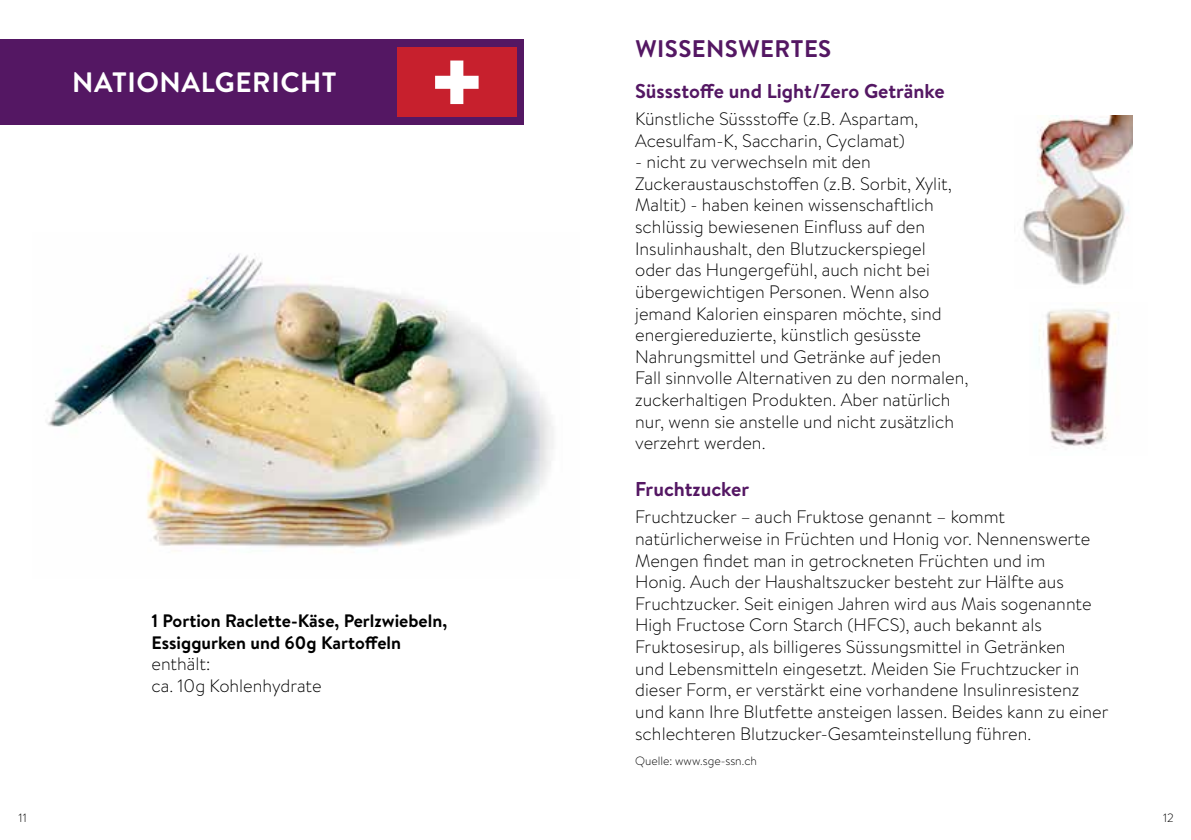
<style>
.page{position:relative;width:1191px;height:840px;background:#fff}
.page>*{position:absolute;margin:0;border:0;box-sizing:border-box;transform-origin:0 0}
.t1{font:700 28px "Brandon Text";letter-spacing:.02em;color:#fff}
.t2{font:700 24px "Brandon Text";letter-spacing:.02em;color:#541763}
.t3{font:700 20px "Brandon Text";letter-spacing:-.005em;color:#541763}
.t4{font:300 18px/21.6px "Brandon Text";color:#000}
.t5{font:700 18px/21.6px "Brandon Text";color:#000}
.t6{font:300 12px "Brandon Text";color:#000}
</style>
<div class="page">
<img style="left:47px;top:253px;width:507px;height:299px">
<div style="left:0;top:40px;width:523px;height:85px;background:#541763"></div>
<div style="left:397px;top:47px;width:119px;height:70px;background:#c7202d"></div>
<svg style="left:435px;top:60px;width:43px;height:44px"></svg>
<img style="left:1023px;top:115px;width:109px;height:170px">
<img style="left:1039px;top:309px;width:77px;height:138px">
<h1 class="t1" style="left:72px;top:63px;width:266px">Nationalgericht</h1>
<p class="t5" style="left:151px;top:609px;width:297px">1 Portion Raclette-Käse, Perlzwiebeln,<br>Essiggurken und 60g Kartoffeln</p>
<p class="t4" style="left:151px;top:652px;width:172px">enthält:<br>ca. 10g Kohlenhydrate</p>
<h2 class="t2" style="left:635px;top:31px;width:197px">Wissenswertes</h2>
<p class="t3" style="left:635px;top:77px;width:311px">Süssstoffe und Light/Zero Getränke</p>
<p class="t4" style="left:635px;top:107px;width:285px">Künstliche Süssstoffe (z.B. Aspartam,<br>Acesulfam-K, Saccharin, Cyclamat)</p>
<p class="t4" style="left:635px;top:150px;width:335px">- nicht zu verwechseln mit den Zuckeraustauschstoffen (z.B . Sorbit, Xylit, Maltit) - haben keinen wissenschaftlich schlüssig bewiesenen Einfluss auf den<br>I nsulinhaushalt, den Blutzuckerspiegel<br>oder das Hungergefühl, auch nicht bei übergewichtigen Personen. Wenn also jemand Kalorien einsparen möchte, sind energiereduzierte, künstlich gesüsste Nahrungsmittel und Getränke auf jeden Fall sinnvolle Alternativen zu den normalen, zuckerhaltigen Produkten. Aber natürlich nur, wenn sie anstelle und nicht zusätzlich verzehrt werden.</p>
<p class="t3" style="left:635px;top:475px;width:115px">Fruchtzucker</p>
<p class="t4" style="left:635px;top:505px;width:475px">Fruchtzucker – auch Fruktose genannt – kommt natürlicherweise in Früchten und Honig vor. Nennenswerte Mengen findet man in getrockneten Früchten und im<br>Honig. Auch der Haushaltszucker besteht zur Hälfte aus Fruchtzucker. Seit einigen Jahren wird aus Mais sogenannte High Fructose Corn Starch (HFCS), auch bekannt als Fruktosesirup, als billigeres Süssungsmittel in Getränken<br>und Lebensmitteln eingesetzt. Meiden Sie Fruchtzucker in dieser Form, er verstärkt eine vorhandene I nsulinresistenz und kann I hre Blutfette ansteigen lassen. Beides kann zu einer schlechteren Blutzucker-Gesamteinstellung führen.</p>
<p class="t6" style="left:635px;top:752px;width:123px">Quelle: www.sge-ssn.ch</p>
<p class="t6" style="left:19px;top:808px;width:10px">11</p>
<p class="t6" style="left:1163px;top:808px;width:12px">12</p>
</div>
